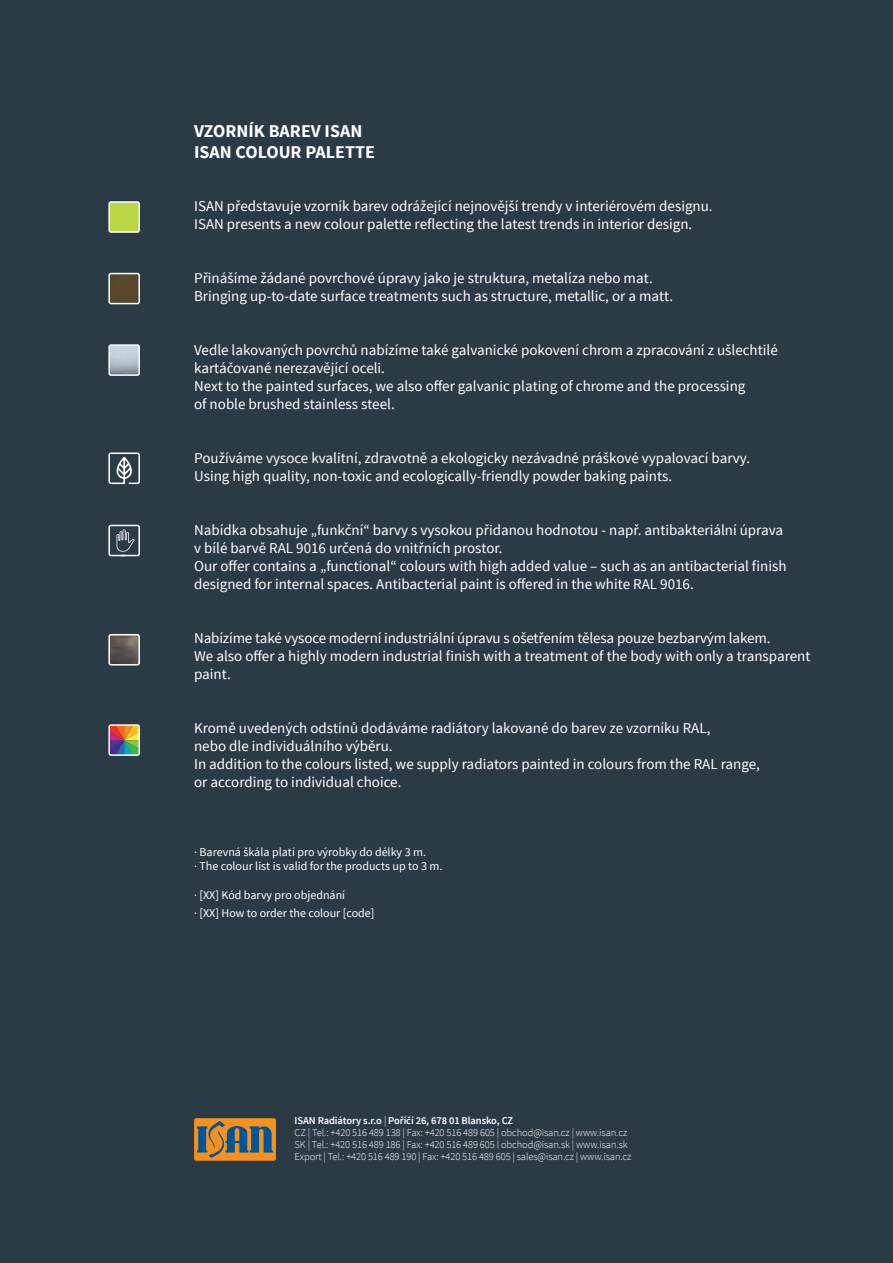
<style>
.page{position:relative;width:893px;height:1263px;background:#2b3b46}
.page>*{position:absolute;margin:0;border:0;box-sizing:border-box;transform-origin:0 0}
.t1{font:700 18px/21.6px "Source Sans Pro";color:#fff}
.t2{font:15px/18px "Source Sans Pro";color:#fff}
.t3{font:12px/14.4px "Source Sans Pro";color:#fff}
.t4{font:300 10.5px/12px "Source Sans Pro";letter-spacing:-.01em;color:#fff}
.s1{font-weight:600}
</style>
<div class="page">
<div style="left:194px;top:1118px;width:82px;height:43px;background:#f7911d;border-radius:2px"></div>
<svg style="left:197px;top:1121px;width:76px;height:37px"></svg>
<div style="left:109px;top:202px;width:30px;height:30px;background:#bbd645;border-radius:2px"></div>
<div style="left:108px;top:201px;width:32px;height:32px;border:2px solid #fff;border-radius:2px"></div>
<svg style="left:111px;top:727px;width:26px;height:26px"></svg>
<div style="left:108px;top:724px;width:32px;height:32px;border:2px solid #fff;border-radius:2px"></div>
<img style="left:109px;top:274px;width:30px;height:30px;border-radius:2px">
<div style="left:108px;top:273px;width:32px;height:31px;border:2px solid #fff;border-radius:2px"></div>
<img style="left:109px;top:345px;width:30px;height:30px;border-radius:2px">
<div style="left:108px;top:344px;width:32px;height:32px;border:2px solid #fff;border-radius:2px"></div>
<img style="left:109px;top:635px;width:30px;height:30px;border-radius:2px">
<div style="left:108px;top:634px;width:32px;height:31px;border:2px solid #fff;border-radius:2px"></div>
<div style="left:108px;top:452px;width:32px;height:32px;border:2px solid #fff;border-radius:2px"></div>
<svg style="left:117px;top:457px;width:15px;height:27px"></svg>
<div style="left:108px;top:525px;width:32px;height:31px;border:2px solid #fff;border-radius:2px"></div>
<svg style="left:117px;top:529px;width:18px;height:23px"></svg>
<p class="t1" style="left:194px;top:120px;width:182px">VZORNÍK BAREV ISAN<br>ISAN COLOUR PALETTE</p>
<p class="t2" style="left:194px;top:198px;width:520px">ISAN představuje vzorník barev odrážející nejnovější trendy v interiérovém designu.<br>ISAN presents a new colour palette reflecting the latest trends in interior design.</p>
<p class="t2" style="left:194px;top:270px;width:481px">Přinášíme žádané povrchové úpravy jako je struktura, metalíza nebo mat.<br>Bringing up-to-date surface treatments such as structure, metallic, or a matt.</p>
<p class="t2" style="left:194px;top:342px;width:585px">Vedle lakovaných povrchů nabízíme také galvanické pokovení chrom a zpracování z ušlechtilé kartáčované nerezavějící oceli.<br>Next to the painted surfaces, we also offer galvanic plating of chrome and the processing<br>of noble brushed stainless steel.</p>
<p class="t2" style="left:194px;top:450px;width:557px">Používáme vysoce kvalitní, zdravotně a ekologicky nezávadné práškové vypalovací barvy.<br>Using high quality, non-toxic and ecologically-friendly powder baking paints.</p>
<p class="t2" style="left:194px;top:522px;width:594px">Nabídka obsahuje „funkční“ barvy s vysokou přidanou hodnotou - např. antibakteriální úprava v bílé barvě RAL 9016 určená do vnitřních prostor.<br>Our offer contains a „functional“ colours with high added value – such as an antibacterial finish designed for internal spaces. Antibacterial paint is offered in the white RAL 9016.</p>
<p class="t2" style="left:194px;top:630px;width:618px">Nabízíme také vysoce moderní industriální úpravu s ošetřením tělesa pouze bezbarvým lakem.<br>We also offer a highly modern industrial finish with a treatment of the body with only a transparent paint.</p>
<p class="t2" style="left:194px;top:720px;width:567px">Kromě uvedených odstínů dodáváme radiátory lakované do barev ze vzorníku RAL,<br>nebo dle individuálního výběru.<br>In addition to the colours listed, we supply radiators painted in colours from the RAL range, or according to individual choice.</p>
<p class="t3" style="left:194px;top:845px;width:250px">· Barevná škála platí pro výrobky do délky 3 m.<br>· The colour list is valid for the products up to 3 m.</p>
<p class="t3" style="left:194px;top:886px;width:182px;line-height:18px">· [XX] Kód barvy pro objednání<br>· [XX] How to order the colour [code]</p>
<p class="t4" style="left:295px;top:1115px;width:338px"><span class="s1">ISAN Radiátory s.r.o</span> | <span class="s1">Poříčí 26, 678 01 Blansko, CZ<br></span>CZ | Tel.: +420 516 489 138 | Fax: +420 516 489 605 | obchod@isan.cz | www.isan.cz SK | Tel.: +420 516 489 186 | Fax: +420 516 489 605 l obchod@isan.sk | www.isan.sk Export | Tel.: +420 516 489 190 | Fax: +420 516 489 605 | sales@isan.cz | www.isan.cz</p>
</div>
